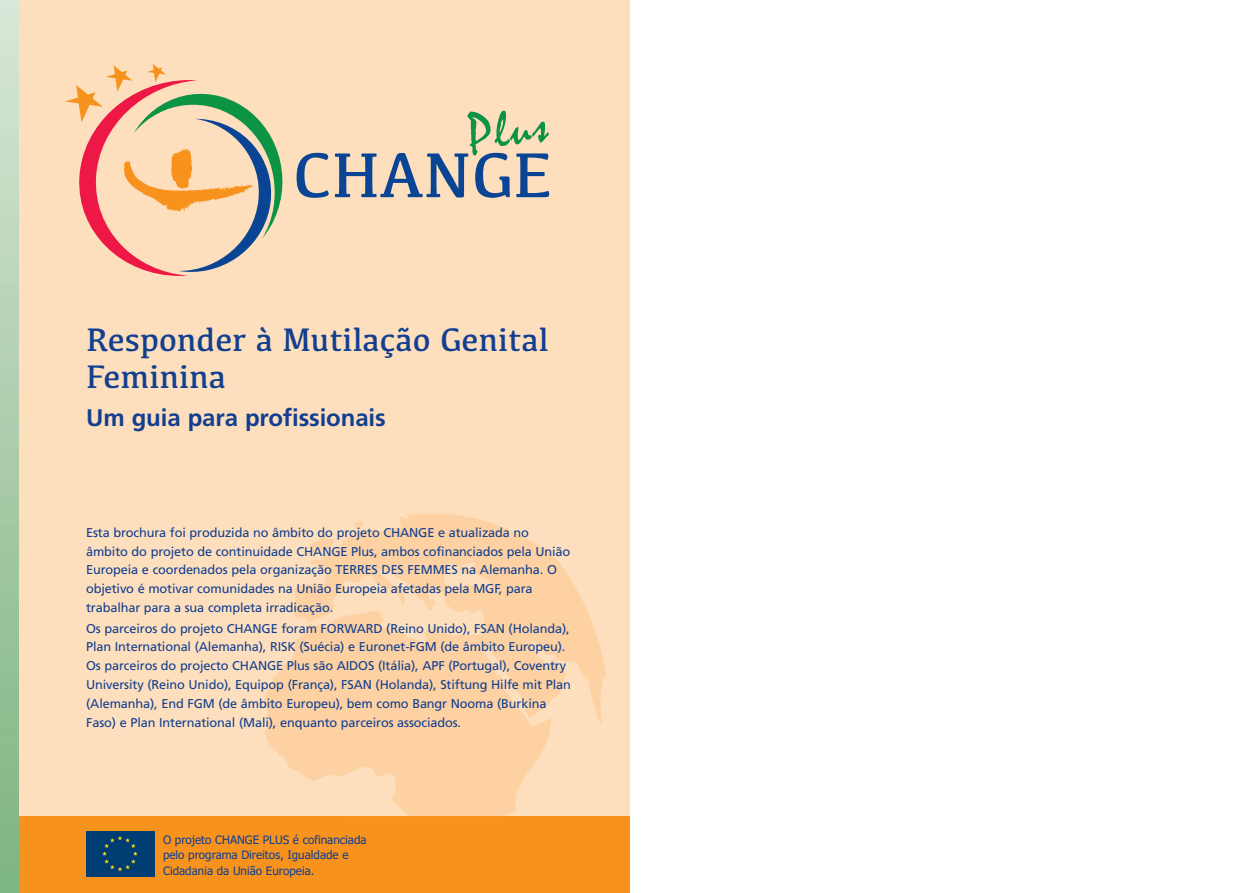
<style>
.page{position:relative;width:1259px;height:893px;background:#fff}
.page>*{position:absolute;margin:0;border:0;box-sizing:border-box;transform-origin:0 0}
.t1{font:52.5px "Mistral";color:#0d9344}
.t2{font:33.75px/37.5px "Kefa";color:#123f90}
.t3{font:700 24px "Frutiger";letter-spacing:-.005em;color:#123f90}
.t4{font:12.75px/18.8px "Frutiger";letter-spacing:-.01em;color:#123f90}
.t5{font:11.7px/15.6px "Tahoma";color:#123f90}
.s1{font-size:57px}
</style>
<div class="page">
<div style="left:0;top:0;width:629px;height:893px;background:#fedfbd"></div>
<svg style="left:335px;top:153px;width:133px;height:44px"></svg>
<svg style="left:475px;top:153px;width:35px;height:45px"></svg>
<svg style="left:516px;top:153px;width:33px;height:44px"></svg>
<svg style="left:65px;top:64px;width:264px;height:212px"></svg>
<div style="left:9px;top:816px;width:620px;height:77px;background:#f7931d"></div>
<div style="left:86px;top:831px;width:68px;height:45px;background:#003d72"></div>
<div style="left:0;top:0;width:19px;height:893px;background:linear-gradient(to bottom,#d9e6d6,#7db480)"></div>
<img style="left:264px;top:514px;width:342px;height:302px">
<h1 class="t1" style="left:464px;top:117px;width:82px;rotate:-10deg"><span class="s1">P</span>lus</h1>
<h2 class="t2" style="left:86px;top:324px;width:464px">Responder à Mutilação Genital<br>Feminina</h2>
<h3 class="t3" style="left:86px;top:408px;width:301px">Um guia para profissionais</h3>
<p class="t4" style="left:86px;top:524px;width:486px">Esta brochura foi produzida no âmbito do projeto CHANGE e atualizada no âmbito do projeto de continuidade CHANGE Plus, ambos cofinanciados pela União Europeia e coordenados pela organização TERRES DES FEMMES na Alemanha. O objetivo é motivar comunidades na União Europeia afetadas pela MGF, para trabalhar para a sua completa irradicação.</p>
<p class="t4" style="left:86px;top:620px;width:486px">Os parceiros do projeto CHANGE foram FORWARD (Reino Unido), FSAN (Holanda), Plan International (Alemanha), RISK (Suécia) e Euronet-FGM (de âmbito Europeu).<br>Os parceiros do projecto CHANGE Plus são AIDOS (Itália), APF (Portugal), Coventry University (Reino Unido), Equipop (França), FSAN (Holanda), Stiftung Hilfe mit Plan (Alemanha), End FGM (de âmbito Europeu), bem como Bangr Nooma (Burkina Faso) e Plan International (Mali), enquanto parceiros associados.</p>
<p class="t5" style="left:163px;top:833px;width:205px">O projeto CHANGE PLUS é cofinanciada pelo programa Direitos, Igualdade e<br>Cidadania da União Europeia.</p>
</div>
